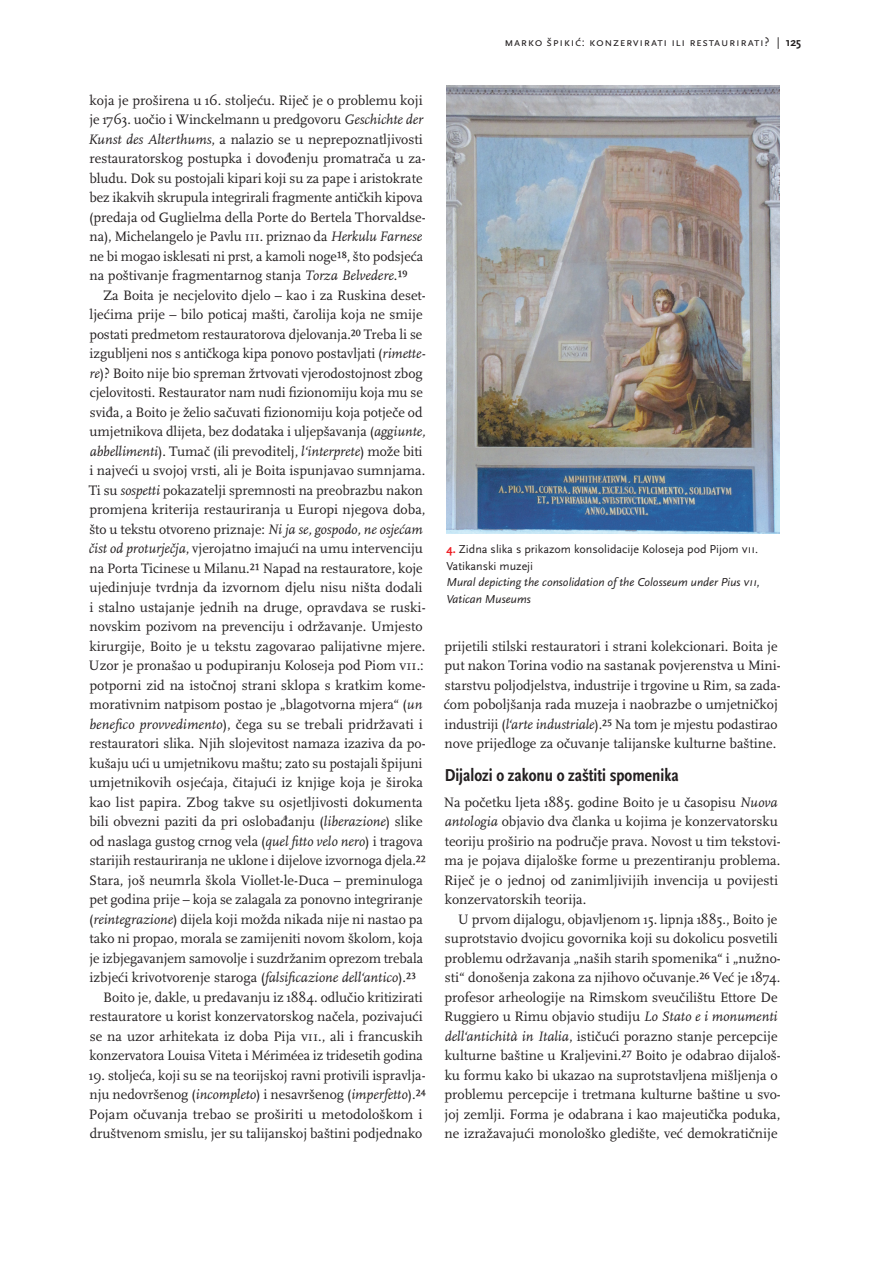
<style>
.page{position:relative;width:893px;height:1263px;background:#fff}
.page>*{position:absolute;margin:0;border:0;box-sizing:border-box;transform-origin:0 0}
.t1{font:700 condensed 18px "Scala Sans Pro";color:#231f20}
.t2{font:14.25px/19.5px "Scala Pro";color:#231f20}
.t3{font:italic 12px/16.5px "Scala Sans Pro";color:#231f20}
.t4{font:12px/16.5px "Scala Sans Pro";color:#231f20}
.t5{font:12px "Scala Sans Pro";letter-spacing:.05em;color:#231f20}
.s1{font-style:italic}
.s2{font-weight:700}
.s3{font-weight:700;color:#ee1d23}
</style>
<div class="page">
<img style="left:446px;top:85px;width:334px;height:449px">
<p class="t2" style="left:88px;top:90px;width:339px">koja je proširena u 16. stoljeću. Riječ je o problemu koji je 1763. uočio i Winckelmann u predgovoru <span class="s1">Geschichte der Kunst des Alterthums</span>, a nalazio se u neprepoznatljivosti restauratorskog postupka i dovođenju promatrača u za&shy;bludu. Dok su postojali kipari koji su za pape i aristokrate bez ikakvih skrupula integrirali fragmente antičkih kipova (predaja od Guglielma della Porte do Bertela Thorvaldse&shy;na), Michelangelo je Pavlu III. priznao da <span class="s1">Herkulu Farnese </span>ne bi mogao isklesati ni prst, a kamoli noge18, što podsjeća na poštivanje fragmentarnog stanja <span class="s1">Torza Belvedere</span>.19</p>
<p class="t2" style="left:103px;top:285px;width:324px">Za Boita je necjelovito djelo – kao i za Ruskina deset-</p>
<p class="t2" style="left:90px;top:305px;width:334px">ljećima prije – bilo poticaj mašti, čarolija koja ne smije</p>
<p class="t2" style="left:89px;top:324px;width:334px">postati predmetom restauratorova djelovanja.20 Treba li se</p>
<p class="t2" style="left:90px;top:344px;width:337px">izgubljeni nos s antičkoga kipa ponovo postavljati (<span class="s1">rimette-</span></p>
<p class="t2" style="left:89px;top:363px;width:335px"><span class="s1">re</span>)? Boito nije bio spreman žrtvovati vjerodostojnost zbog</p>
<p class="t2" style="left:90px;top:383px;width:334px">cjelovitosti. Restaurator nam nudi fizionomiju koja mu se</p>
<p class="t2" style="left:90px;top:402px;width:334px">sviđa, a Boito je želio sačuvati fizionomiju koja potječe od</p>
<p class="t2" style="left:90px;top:422px;width:337px">umjetnikova dlijeta, bez dodataka i uljepšavanja (<span class="s1">aggiunte,</span></p>
<p class="t2" style="left:90px;top:441px;width:334px"><span class="s1">abbellimenti</span>). Tumač (ili prevoditelj, <span class="s1">l‘interprete</span>) može biti</p>
<p class="t2" style="left:90px;top:461px;width:337px">i najveći u svojoj vrsti, ali je Boita ispunjavao sumnjama.</p>
<p class="t2" style="left:89px;top:480px;width:336px">Ti su <span class="s1">sospetti</span> pokazatelji spremnosti na preobrazbu nakon</p>
<p class="t2" style="left:89px;top:500px;width:337px">promjena kriterija restauriranja u Europi njegova doba,</p>
<p class="t2" style="left:89px;top:519px;width:335px">što u tekstu otvoreno priznaje: <span class="s1">Ni ja se, gospodo, ne osjećam</span></p>
<p class="t2" style="left:89px;top:539px;width:336px"><span class="s1">čist od proturječja</span>, vjerojatno imajući na umu intervenciju</p>
<p class="t2" style="left:90px;top:558px;width:335px">na Porta Ticinese u Milanu.21 Napad na restauratore, koje</p>
<p class="t2" style="left:90px;top:578px;width:335px">ujedinjuje tvrdnja da izvornom djelu nisu ništa dodali</p>
<p class="t2" style="left:90px;top:597px;width:338px">i stalno ustajanje jednih na druge, opravdava se ruski-</p>
<p class="t2" style="left:90px;top:617px;width:334px">novskim pozivom na prevenciju i održavanje. Umjesto</p>
<p class="t2" style="left:90px;top:636px;width:337px">kirurgije, Boito je u tekstu zagovarao palijativne mjere.</p>
<p class="t2" style="left:89px;top:656px;width:337px">Uzor je pronašao u podupiranju Koloseja pod Piom VII.:</p>
<p class="t2" style="left:89px;top:675px;width:338px">potporni zid na istočnoj strani sklopa s kratkim kome-</p>
<p class="t2" style="left:90px;top:695px;width:334px">morativnim natpisom postao je „blagotvorna mjera“ (<span class="s1">un</span></p>
<p class="t2" style="left:89px;top:714px;width:335px"><span class="s1">benefico provvedimento</span>), čega su se trebali pridržavati i</p>
<p class="t2" style="left:90px;top:734px;width:338px">restauratori slika. Njih slojevitost namaza izaziva da po-</p>
<p class="t2" style="left:90px;top:753px;width:334px">kušaju ući u umjetnikovu maštu; zato su postajali špijuni</p>
<p class="t2" style="left:90px;top:773px;width:335px">umjetnikovih osjećaja, čitajući iz knjige koja je široka</p>
<p class="t2" style="left:90px;top:792px;width:335px">kao list papira. Zbog takve su osjetljivosti dokumenta</p>
<p class="t2" style="left:89px;top:812px;width:335px">bili obvezni paziti da pri oslobađanju (<span class="s1">liberazione</span>) slike</p>
<p class="t2" style="left:90px;top:831px;width:335px">od naslaga gustog crnog vela (<span class="s1">quel fitto velo nero</span>) i tragova</p>
<p class="t2" style="left:90px;top:851px;width:337px">starijih restauriranja ne uklone i dijelove izvornoga djela.22</p>
<p class="t2" style="left:89px;top:870px;width:335px">Stara, još neumrla škola Viollet-le-Duca – preminuloga</p>
<p class="t2" style="left:89px;top:890px;width:335px">pet godina prije – koja se zalagala za ponovno integriranje</p>
<p class="t2" style="left:89px;top:909px;width:335px">(<span class="s1">reintegrazione</span>) dijela koji možda nikada nije ni nastao pa</p>
<p class="t2" style="left:90px;top:929px;width:335px">tako ni propao, morala se zamijeniti novom školom, koja</p>
<p class="t2" style="left:89px;top:948px;width:335px">je izbjegavanjem samovolje i suzdržanim oprezom trebala</p>
<p class="t2" style="left:90px;top:968px;width:328px">izbjeći krivotvorenje staroga (<span class="s1">falsificazione dell‘antico</span>).23</p>
<p class="t2" style="left:103px;top:987px;width:321px">Boito je, dakle, u predavanju iz 1884. odlučio kritizirati</p>
<p class="t2" style="left:90px;top:1007px;width:335px">restauratore u korist konzervatorskog načela, pozivajući</p>
<p class="t2" style="left:90px;top:1026px;width:335px">se na uzor arhitekata iz doba Pija VII., ali i francuskih</p>
<p class="t2" style="left:90px;top:1046px;width:335px">konzervatora Louisa Viteta i Mériméea iz tridesetih godina</p>
<p class="t2" style="left:89px;top:1065px;width:338px">19. stoljeća, koji su se na teorijskoj ravni protivili ispravlja&shy;nju nedovršenog (<span class="s1">incompleto</span>) i nesavršenog (<span class="s1">imperfetto</span>).24<br>Pojam očuvanja trebao se proširiti u metodološkom i društvenom smislu, jer su talijanskoj baštini podjednako</p>
<p class="t5" style="left:504px;top:35px;width:298px">Marko Špikić: Konzervirati ili restau rirati? | <span class="s2">125</span></p>
<p class="t4" style="left:446px;top:541px;width:313px"><span class="s3">4.</span> Zidna slika s prikazom konsolidacije Koloseja pod Pijom VII .<br>Vatikanski muzeji</p>
<p class="t3" style="left:446px;top:574px;width:315px">Mural depicting the consolidation of the Colosseum under Pius VII,<br>Vatican Museums</p>
<p class="t2" style="left:444px;top:636px;width:339px">prijetili stilski restauratori i strani kolekcionari. Boita je put nakon Torina vodio na sastanak povjerenstva u Mini&shy;starstvu poljodjelstva, industrije i trgovine u Rim, sa zada&shy;ćom poboljšanja rada muzeja i naobrazbe o umjetničkoj industriji (<span class="s1">l‘arte industriale</span>).25 Na tom je mjestu podastirao nove prijedloge za očuvanje talijanske kulturne baštine.</p>
<p class="t1" style="left:445px;top:765px;width:235px">Dijalozi o zakonu o zaštiti spomenika</p>
<p class="t2" style="left:444px;top:792px;width:338px">Na početku ljeta 1885. godine Boito je u časopisu <span class="s1">Nuova antologia</span> objavio dva članka u kojima je konzervatorsku teoriju proširio na područje prava. Novost u tim tekstovi&shy;ma je pojava dijaloške forme u prezentiranju problema.<br>Riječ je o jednoj od zanimljivijih invencija u povijesti konzervatorskih teorija.</p>
<p class="t2" style="left:444px;top:909px;width:338px;text-indent:14px">U prvom dijalogu, objavljenom 15. lipnja 1885., Boito je suprotstavio dvojicu govornika koji su dokolicu posvetili problemu održavanja „naših starih spomenika“ i „nužno&shy;sti“ donošenja zakona za njihovo očuvanje.26 Već je 1874. profesor arheologije na Rimskom sveučilištu Ettore De Ruggiero u Rimu objavio studiju <span class="s1">Lo Stato e i monumenti dell‘antichità in Italia</span>, ističući porazno stanje percepcije kulturne baštine u Kraljevini.27 Boito je odabrao dijaloš&shy;ku formu kako bi ukazao na suprotstavljena mišljenja o problemu percepcije i tretmana kulturne baštine u svo&shy;joj zemlji. Forma je odabrana i kao majeutička poduka, ne izražavajući monološko gledište, već demokratičnije</p>
</div>
